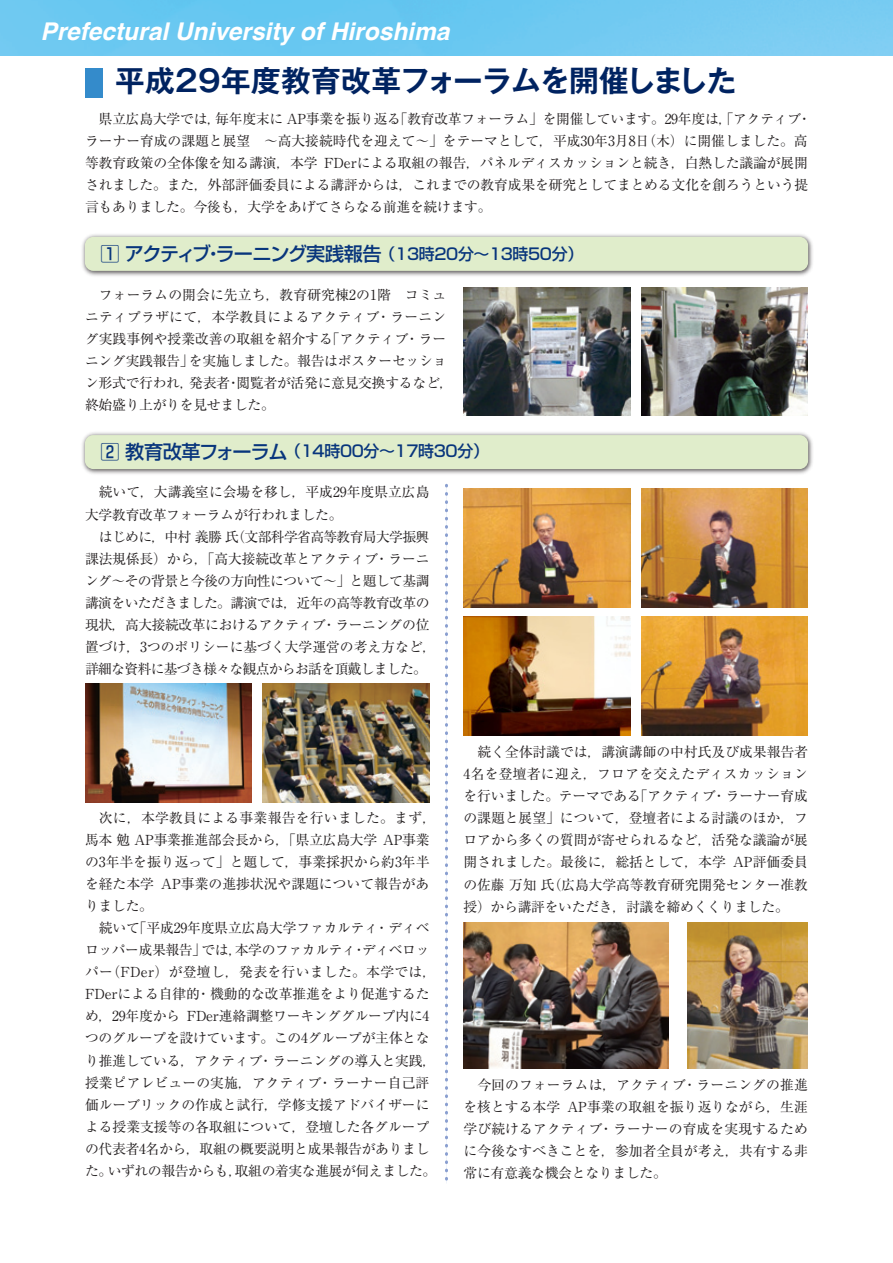
<style>
.page{position:relative;width:893px;height:1263px;background:#fff}
.page>*{position:absolute;margin:0;border:0;box-sizing:border-box;transform-origin:0 0}
.t1{font:700 29.7px "Gothic MB101 Pro De";letter-spacing:-.025em;color:#002361}
.t2{font:italic 700 24.45px "Helvetica";color:#fff}
.t3{font:500 19.2px "Shin Go Pro";letter-spacing:-.055em;color:#08357c}
.t4{font:500 15.9px "Shin Go Pro";letter-spacing:-.02em;color:#08357c}
.t5{font:13.8px/22px "Ryumin Pro";letter-spacing:-.015em;color:#231f20}
.t6{font:13.8px/22px "Ryumin Pro";letter-spacing:-.045em;color:#231f20}
.s1{font-size:15.9px}
.s2{font-size:19.2px}
</style>
<div class="page">
<img style="left:82px;top:234px;width:731px;height:42px">
<div style="left:85px;top:237px;width:723px;height:34px;background:#e0edcb;border-radius:9px"></div>
<img style="left:82px;top:432px;width:731px;height:42px">
<div style="left:85px;top:435px;width:723px;height:34px;background:#e0edcb;border-radius:9px"></div>
<div style="left:85px;top:68px;width:17px;height:30px;background:#348bcb"></div>
<img style="left:0;top:0;width:893px;height:55px">
<svg style="left:445px;top:485px;width:3px;height:698px"></svg>
<img style="left:463px;top:287px;width:167px;height:128px">
<img style="left:641px;top:287px;width:167px;height:128px">
<img style="left:463px;top:489px;width:167px;height:118px">
<img style="left:641px;top:489px;width:167px;height:118px">
<img style="left:463px;top:616px;width:167px;height:119px">
<img style="left:641px;top:616px;width:167px;height:119px">
<img style="left:85px;top:683px;width:167px;height:119px">
<img style="left:263px;top:683px;width:166px;height:119px">
<img style="left:463px;top:923px;width:205px;height:146px">
<img style="left:688px;top:923px;width:120px;height:146px">
<h2 class="t2" style="left:40px;top:12px;width:410px">Prefectural University of Hiroshima</h2>
<h1 class="t1" style="left:115px;top:56px;width:623px">平成29年度教育改革フォーラムを開催しました</h1>
<p class="t5" style="left:85px;top:107px;width:728px;text-indent:14px">県立広島大学では，毎年度末に AP事業を振り返る「教育改革フォーラム」を開催しています。29年度は，「アクティブ・ラーナー育成の課題と展望　～高大接続時代を迎えて～」をテーマとして，平成30年3月8日（木）に開催しました。高等教育政策の全体像を知る講演，本学 FDerによる取組の報告，パネルディスカッションと続き，白熱した議論が展開されました。また，外部評価委員による講評からは，これまでの教育成果を研究としてまとめる文化を創ろうという提言もありました。今後も，大学をあげてさらなる前進を続けます。</p>
<h3 class="t3" style="left:101px;top:238px;width:484px">1 アクティブ・ラーニング実践報告 <span class="s1">（13時20分～13時50分）</span></h3>
<p class="t5" style="left:85px;top:283px;width:370px;text-indent:14px">フォーラムの開会に先立ち，教育研究棟2の1階　コミュニティプラザにて，本学教員によるアクティブ・ラーニング実践事例や授業改善の取組を紹介する「アクティブ・ラーニング実践報告」を実施しました。報告はポスターセッション形式で行われ，発表者・閲覧者が活発に意見交換するなど，終始盛り上がりを見せました。</p>
<p class="t4" style="left:101px;top:438px;width:390px"><span class="s2">2 教育改革フォーラム</span> （14時00分～17時30分）</p>
<p class="t5" style="left:85px;top:480px;width:346px;text-indent:14px">続いて，大講義室に会場を移し，平成29年度県立広島大学教育改革フォーラムが行われました。</p>
<p class="t6" style="left:85px;top:524px;width:353px;text-indent:14px">はじめに，中村 義勝 氏（文部科学省高等教育局大学振興課法規係長）から，「高大接続改革とアクティブ・ラーニング～その背景と今後の方向性について～」と題して基調講演をいただきました。講演では，近年の高等教育改革の現状，高大接続改革におけるアクティブ・ラーニングの位置づけ，3つのポリシーに基づく大学運営の考え方など，詳細な資料に基づき様々な観点からお話を頂戴しました。</p>
<p class="t5" style="left:85px;top:805px;width:353px;text-indent:14px">次に，本学教員による事業報告を行いました。まず，馬本 勉 AP事業推進部会長から，「県立広島大学 AP事業の3年半を振り返って」と題して，事業採択から約3年半を経た本学 AP事業の進捗状況や課題について報告がありました。</p>
<p class="t5" style="left:85px;top:916px;width:353px;text-align:center">続いて「平成29年度県立広島大学ファカルティ・ディベ<br>ロッパー成果報告」では，本学のファカルティ・ディベロッパー（FDer）が登壇し，発表を行いました。本学では，<br>FDerによる自律的・機動的な改革推進をより促進するため，29年度から FDer連絡調整ワーキンググループ内に4つのグループを設けています。この4グループが主体となり推進している，アクティブ・ラーニングの導入と実践，授業ピアレビューの実施，アクティブ・ラーナー自己評価ルーブリックの作成と試行，学修支援アドバイザーによる授業支援等の各取組について，登壇した各グループの代表者4名から，取組の概要説明と成果報告がありました。いずれの報告からも，取組の着実な進展が伺えました。</p>
<p class="t5" style="left:463px;top:740px;width:346px;text-align:justify;text-indent:14px">続く全体討議では，講演講師の中村氏及び成果報告者4名を登壇者に迎え，フロアを交えたディスカッションを行いました。テーマである「アクティブ・ラーナー育成の課題と展望」について，登壇者による討議のほか，フロアから多くの質問が寄せられるなど，活発な議論が展開されました。最後に，総括として，本学 AP評価委員の佐藤 万知 氏（広島大学高等教育研究開発センター准教授）から講評をいただき，討議を締めくくりました。</p>
<p class="t5" style="left:463px;top:1073px;width:346px;text-align:justify;text-indent:14px">今回のフォーラムは，アクティブ・ラーニングの推進を核とする本学 AP事業の取組を振り返りながら，生涯学び続けるアクティブ・ラーナーの育成を実現するために今後なすべきことを，参加者全員が考え，共有する非常に有意義な機会となりました。</p>
</div>
